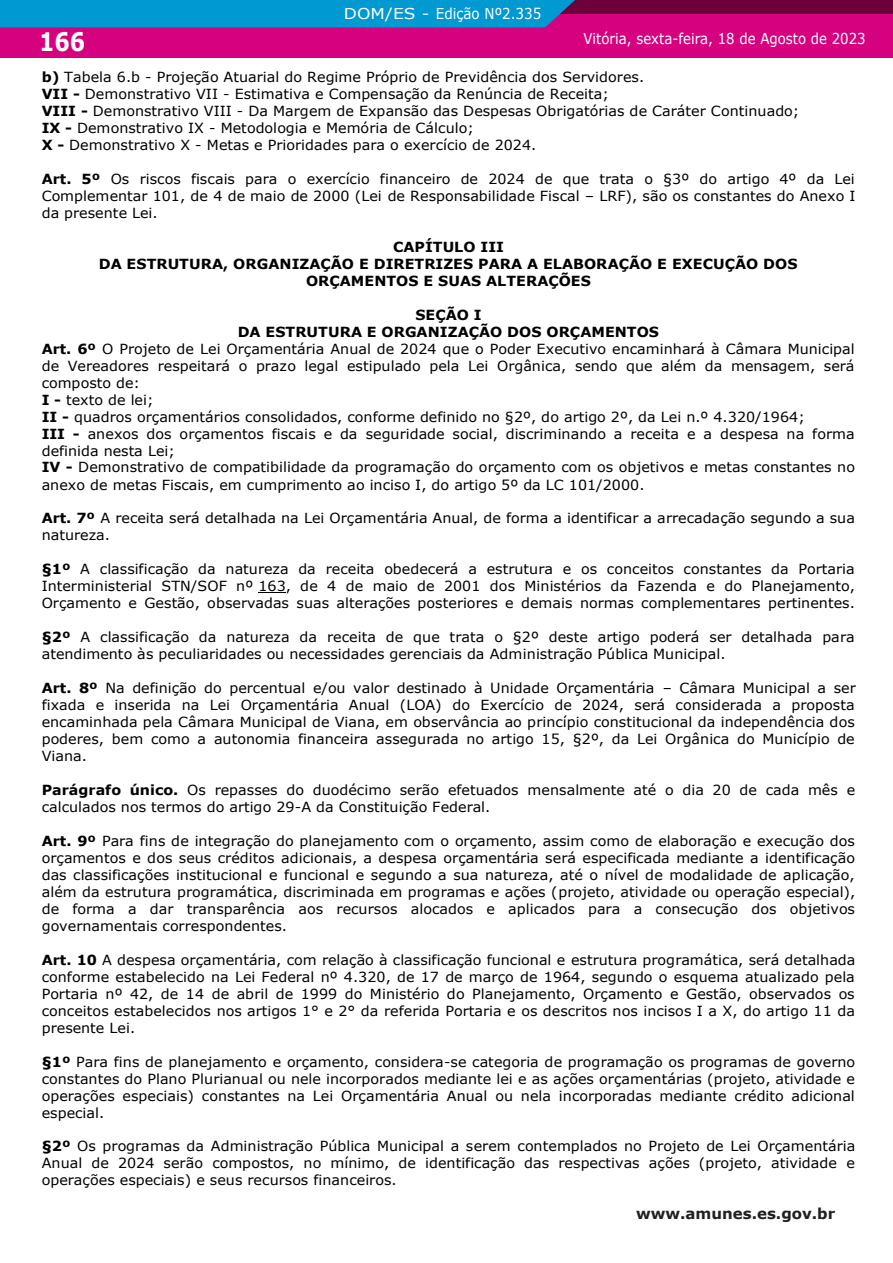
<style>
.page{position:relative;width:893px;height:1263px;background:#fff}
.page>*{position:absolute;margin:0;border:0;box-sizing:border-box;transform-origin:0 0}
.t1{font:700 25.5px "Verdana";color:#fff;scale:.85 1}
.t2{font:15px "Verdana";color:#fff;scale:.89 1}
.t3{font:15px "Verdana";color:#fff;scale:1.14 1}
.t4{font:700 15px "Verdana";color:#231f20}
.t5{font:13.95px/17px "Verdana";color:#000;text-align:justify}
.t6{font:700 13.95px/17px "Verdana";letter-spacing:.005em;color:#000;text-align:center}
.s1{font-weight:700}
</style>
<div class="page">
<div style="left:0;top:0;width:893px;height:57px;background:#d6017f"></div>
<div style="left:0;top:0;width:893px;height:14px;background:#6c003b"></div>
<div style="left:0;top:0;width:575px;height:27px;background:#0099d1"></div>
<svg style="left:258px;top:592px;width:28px;height:1px"></svg>
<h1 class="t1" style="left:39px;top:30px;width:56px">166</h1>
<p class="t3" style="left:344px;top:7px;width:175px">DOM/ES - Edição Nº2.335</p>
<p class="t2" style="left:583px;top:32px;width:319px">Vitória, sexta-feira, 18 de Agosto de 2023</p>
<p class="t5" style="left:42px;top:68px;width:759px;text-align:left"><span class="s1">b)</span> Tabela 6.b - Projeção Atuarial do Regime Próprio de Previdência dos Servidores.<br><span class="s1">VII -</span> Demonstrativo VII - Estimativa e Compensação da Renúncia de Receita;<br><span class="s1">VIII -</span> Demonstrativo VIII - Da Margem de Expansão das Despesas Obrigatórias de Caráter Continuado; <span class="s1">IX -</span> Demonstrativo IX - Metodologia e Memória de Cálculo;<br><span class="s1">X -</span> Demonstrativo X - Metas e Prioridades para o exercício de 2024.</p>
<p class="t5" style="left:42px;top:170px;width:815px"><span class="s1">Art. 5º</span> Os riscos fiscais para o exercício financeiro de 2024 de que trata o §3º do artigo 4º da Lei Complementar 101, de 4 de maio de 2000 (Lei de Responsabilidade Fiscal – LRF), são os constantes do Anexo I da presente Lei.</p>
<p class="t6" style="left:99px;top:238px;width:700px">CAPÍTULO III<br>DA ESTRUTURA, ORGANIZAÇÃO E DIRETRIZES PARA A ELABORAÇÃO E EXECUÇÃO DOS<br>ORÇAMENTOS E SUAS ALTERAÇÕES</p>
<p class="t6" style="left:415px;top:306px;width:68px">SEÇÃO I</p>
<p class="t6" style="left:238px;top:323px;width:423px">DA ESTRUTURA E ORGANIZAÇÃO DOS ORÇAMENTOS</p>
<p class="t5" style="left:42px;top:340px;width:814px"><span class="s1">Art. 6º</span> O Projeto de Lei Orçamentária Anual de 2024 que o Poder Executivo encaminhará à Câmara Municipal</p>
<p class="t5" style="left:42px;top:357px;width:814px">de Vereadores respeitará o prazo legal estipulado pela Lei Orgânica, sendo que além da mensagem, será</p>
<p class="t5" style="left:42px;top:374px;width:100px">composto de:</p>
<p class="t5" style="left:42px;top:391px;width:113px"><span class="s1">I -</span> texto de lei;</p>
<p class="t5" style="left:42px;top:408px;width:765px"><span class="s1">II -</span> quadros orçamentários consolidados, conforme definido no §2º, do artigo 2º, da Lei n.º 4.320/1964;</p>
<p class="t5" style="left:42px;top:425px;width:814px"><span class="s1">III -</span> anexos dos orçamentos fiscais e da seguridade social, discriminando a receita e a despesa na forma</p>
<p class="t5" style="left:42px;top:442px;width:135px">definida nesta Lei;</p>
<p class="t5" style="left:42px;top:459px;width:815px"><span class="s1">IV -</span> Demonstrativo de compatibilidade da programação do orçamento com os objetivos e metas constantes no</p>
<p class="t5" style="left:42px;top:476px;width:604px">anexo de metas Fiscais, em cumprimento ao inciso I, do artigo 5º da LC 101/2000.</p>
<p class="t5" style="left:42px;top:510px;width:815px"><span class="s1">Art. 7º</span> A receita será detalhada na Lei Orçamentária Anual, de forma a identificar a arrecadação segundo a sua natureza.</p>
<p class="t5" style="left:42px;top:561px;width:815px"><span class="s1">§1º</span> A classificação da natureza da receita obedecerá a estrutura e os conceitos constantes da Portaria Interministerial STN/SOF nº 163, de 4 de maio de 2001 dos Ministérios da Fazenda e do Planejamento, Orçamento e Gestão, observadas suas alterações posteriores e demais normas complementares pertinentes.</p>
<p class="t5" style="left:42px;top:628px;width:814px"><span class="s1">§2º</span> A classificação da natureza da receita de que trata o §2º deste artigo poderá ser detalhada para atendimento às peculiaridades ou necessidades gerenciais da Administração Pública Municipal.</p>
<p class="t5" style="left:42px;top:679px;width:815px"><span class="s1">Art. 8º</span> Na definição do percentual e/ou valor destinado à Unidade Orçamentária – Câmara Municipal a ser fixada e inserida na Lei Orçamentária Anual (LOA) do Exercício de 2024, será considerada a proposta encaminhada pela Câmara Municipal de Viana, em observância ao princípio constitucional da independência dos poderes, bem como a autonomia financeira assegurada no artigo 15, §2º, da Lei Orgânica do Município de Viana.</p>
<p class="t5" style="left:42px;top:781px;width:815px"><span class="s1">Parágrafo único.</span> Os repasses do duodécimo serão efetuados mensalmente até o dia 20 de cada mês e calculados nos termos do artigo 29-A da Constituição Federal.</p>
<p class="t5" style="left:42px;top:832px;width:815px"><span class="s1">Art. 9º</span> Para fins de integração do planejamento com o orçamento, assim como de elaboração e execução dos orçamentos e dos seus créditos adicionais, a despesa orçamentária será especificada mediante a identificação das classificações institucional e funcional e segundo a sua natureza, até o nível de modalidade de aplicação, além da estrutura programática, discriminada em programas e ações (projeto, atividade ou operação especial), de forma a dar transparência aos recursos alocados e aplicados para a consecução dos objetivos governamentais correspondentes.</p>
<p class="t5" style="left:42px;top:951px;width:815px"><span class="s1">Art. 10</span> A despesa orçamentária, com relação à classificação funcional e estrutura programática, será detalhada conforme estabelecido na Lei Federal nº 4.320, de 17 de março de 1964, segundo o esquema atualizado pela Portaria nº 42, de 14 de abril de 1999 do Ministério do Planejamento, Orçamento e Gestão, observados os conceitos estabelecidos nos artigos 1° e 2° da referida Portaria e os descritos nos incisos I a X, do artigo 11 da presente Lei.</p>
<p class="t5" style="left:42px;top:1053px;width:815px"><span class="s1">§1º</span> Para fins de planejamento e orçamento, considera-se categoria de programação os programas de governo constantes do Plano Plurianual ou nele incorporados mediante lei e as ações orçamentárias (projeto, atividade e operações especiais) constantes na Lei Orçamentária Anual ou nela incorporadas mediante crédito adicional especial.</p>
<p class="t5" style="left:42px;top:1138px;width:815px"><span class="s1">§2º</span> Os programas da Administração Pública Municipal a serem contemplados no Projeto de Lei Orçamentária Anual de 2024 serão compostos, no mínimo, de identificação das respectivas ações (projeto, atividade e operações especiais) e seus recursos financeiros.</p>
<p class="t4" style="left:636px;top:1208px;width:201px">www.amunes.es.gov.br</p>
</div>
